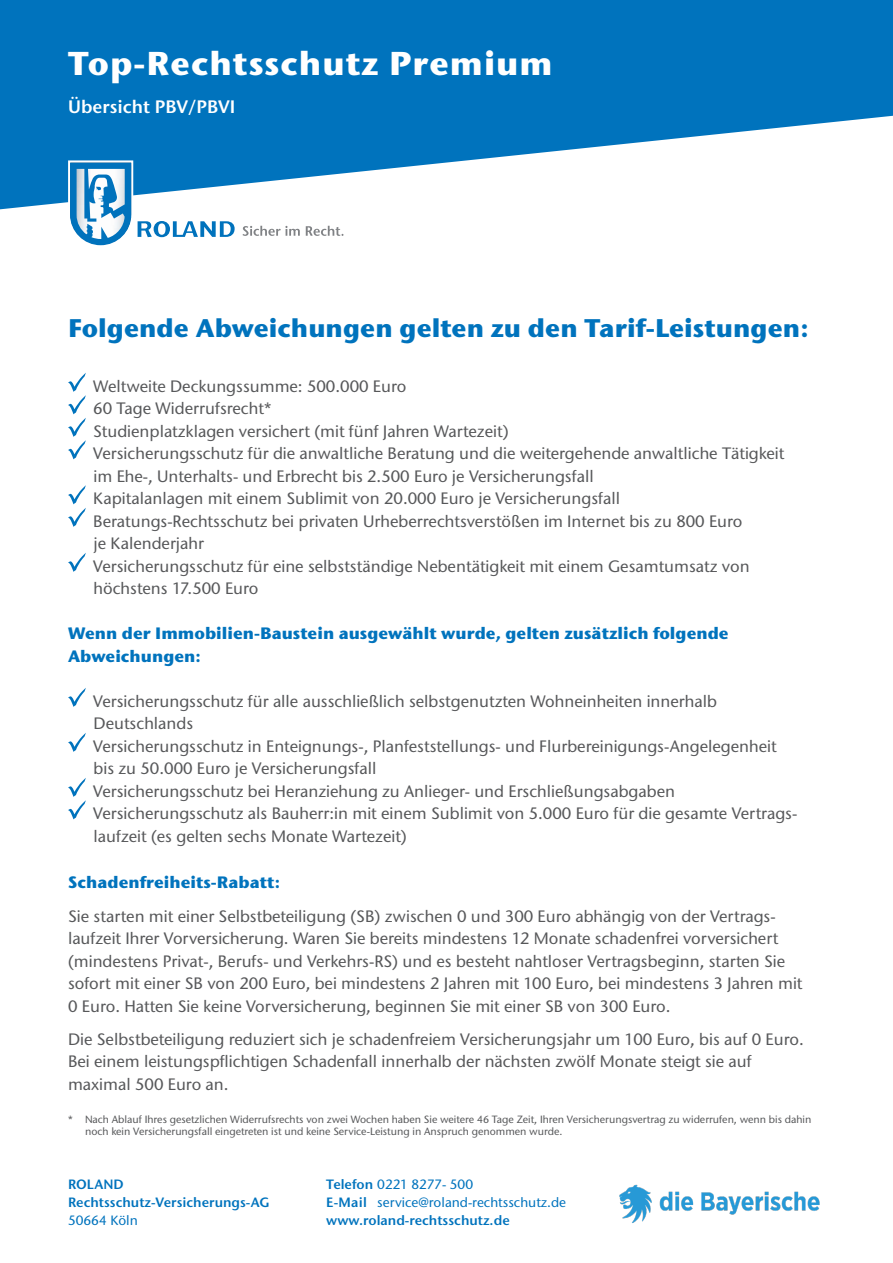
<style>
.page{position:relative;width:893px;height:1263px;background:#fff}
.page>*{position:absolute;margin:0;border:0;box-sizing:border-box;transform-origin:0 0}
.t1{font:700 33px "Stone Sans ITC Std";letter-spacing:.03em;color:#fff}
.t2{font:700 25.5px "Stone Sans ITC Std";color:#0073bd}
.t3{font:600 18px "Stone Sans ITC Std";color:#fff}
.t4{font:500 16.5px/22.5px "Stone Sans ITC Std";color:#57585a}
.t5{font:700 16.5px/22.5px "Stone Sans ITC Std";color:#0073bd}
.t6{font:500 13.5px/18px "Stone Sans ITC Std";color:#0073bd}
.t7{font:600 13.5px/18px "Stone Sans ITC Std";color:#0073bd}
.t8{font:500 10.5px/12.6px "Stone Sans ITC Std";color:#57585a}
.s1{font-weight:600}
</style>
<div class="page">
<svg style="left:0;top:0;width:893px;height:209px;fill:#0073bd"></svg>
<svg style="left:242px;top:226px;width:102px;height:10px"></svg>
<svg style="left:68px;top:160px;width:167px;height:86px"></svg>
<img style="left:619px;top:1184px;width:201px;height:39px">
<svg style="left:68px;top:373px;width:18px;height:86px"></svg>
<svg style="left:68px;top:485px;width:18px;height:42px"></svg>
<svg style="left:68px;top:553px;width:18px;height:19px"></svg>
<svg style="left:68px;top:688px;width:18px;height:19px"></svg>
<svg style="left:68px;top:733px;width:18px;height:19px"></svg>
<svg style="left:68px;top:778px;width:18px;height:41px"></svg>
<h1 class="t1" style="left:68px;top:42px;width:486px">Top-Rechtsschutz Premium</h1>
<p class="t3" style="left:68px;top:95px;width:169px">Übersicht PBV/PBVI</p>
<h2 class="t2" style="left:68px;top:311px;width:742px">Folgende Abweichungen gelten zu den Tarif-Leistungen:</h2>
<p class="t4" style="left:93px;top:375px;width:693px">Weltweite Deckungssumme: 500.000 Euro<br>60 Tage Widerrufsrecht*<br>Studienplatzklagen versichert (mit fünf Jahren Wartezeit)<br>Versicherungsschutz für die anwaltliche Beratung und die weitergehende anwaltliche Tätigkeit im Ehe-, Unterhalts- und Erbrecht bis 2.500 Euro je Versicherungsfall<br>Kapitalanlagen mit einem Sublimit von 20.000 Euro je Versicherungsfall Beratungs-Rechtsschutz bei privaten Urheberrechtsverstößen im Internet bis zu 800 Euro<br>je Kalenderjahr<br>Versicherungsschutz für eine selbstständige Nebentätigkeit mit einem Gesamtumsatz von höchstens 17.500 Euro</p>
<p class="t5" style="left:68px;top:622px;width:662px">Wenn der Immobilien-Baustein ausgewählt wurde, gelten zusätzlich folgende<br>Abweichungen:</p>
<p class="t4" style="left:93px;top:690px;width:705px">Versicherungsschutz für alle ausschließlich selbstgenutzten Wohneinheiten innerhalb Deutschlands<br>Versicherungsschutz in Enteignungs-, Planfeststellungs- und Flurbereinigungs-Angelegenheit bis zu 50.000 Euro je Versicherungsfall<br>Versicherungsschutz bei Heranziehung zu Anlieger- und Erschließungsabgaben Versicherungsschutz als Bauherr:in mit einem Sublimit von 5.000 Euro für die gesamte Vertrags&shy;laufzeit (es gelten sechs Monate Wartezeit)</p>
<p class="t5" style="left:68px;top:871px;width:214px">Schadenfreiheits-Rabatt:</p>
<p class="t4" style="left:68px;top:904px;width:736px">Sie starten mit einer Selbstbeteiligung (SB) zwischen 0 und 300 Euro abhängig von der Vertrags&shy;laufzeit Ihrer Vorversicherung. Waren Sie bereits mindestens 12 Monate schadenfrei vorversichert (mindestens Privat-, Berufs- und Verkehrs-RS) und es besteht nahtloser Vertragsbeginn, starten Sie sofort mit einer SB von 200 Euro, bei mindestens 2 Jahren mit 100 Euro, bei mindestens 3 Jahren mit 0 Euro. Hatten Sie keine Vorversicherung, beginnen Sie mit einer SB von 300 Euro.</p>
<p class="t4" style="left:68px;top:1027px;width:737px">Die Selbstbeteiligung reduziert sich je schadenfreiem Versicherungsjahr um 100 Euro, bis auf 0 Euro.<br>Bei einem leistungspflichtigen Schadenfall innerhalb der nächsten zwölf Monate steigt sie auf maximal 500 Euro an.</p>
<p class="t8" style="left:85px;top:1113px;width:728px;text-indent:-17px">* Nach Ablauf Ihres gesetzlichen Widerrufsrechts von zwei Wochen haben Sie weitere 46 Tage Zeit, Ihren Versicherungsvertrag zu widerrufen, wenn bis dahin noch kein Versicherungsfall eingetreten ist und keine Service-Leistung in Anspruch genommen wurde.</p>
<p class="t7" style="left:68px;top:1175px;width:203px">ROLAND<br>Rechtsschutz-Versicherungs-AG</p>
<p class="t6" style="left:68px;top:1211px;width:71px">50664 Köln</p>
<p class="t6" style="left:326px;top:1175px;width:241px"><span class="s1">Telefon</span> 0221 8277- 500<br><span class="s1">E-Mail</span> service@roland-rechtsschutz.de <span class="s1">www.roland-rechtsschutz.de</span></p>
</div>
